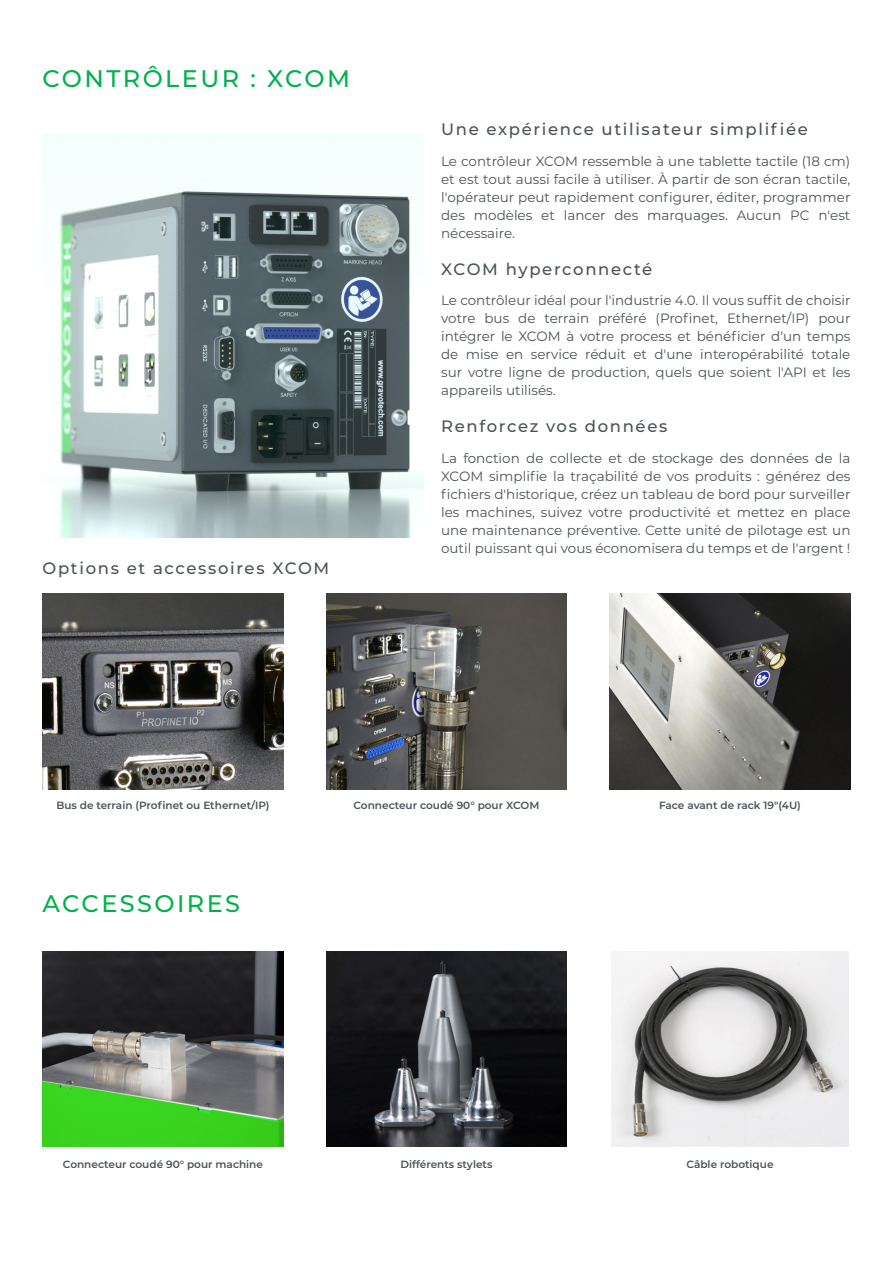
<style>
.page{position:relative;width:893px;height:1263px;background:#fff}
.page>*{position:absolute;margin:0;border:0;box-sizing:border-box;transform-origin:0 0}
.t1{font:500 24px "Montserrat";letter-spacing:.1em;color:#00b14c}
.t2{font:500 16.5px "Montserrat";letter-spacing:.1em;color:#4d5257}
.t3{font:13.5px/18px "Montserrat";color:#4d5257;text-align:justify}
.t4{font:600 10.5px "Montserrat";color:#4d5257}
</style>
<div class="page">
<img style="left:43px;top:594px;width:240px;height:195px">
<img style="left:326px;top:951px;width:241px;height:196px">
<img style="left:43px;top:951px;width:240px;height:196px">
<img style="left:612px;top:951px;width:236px;height:196px">
<img style="left:43px;top:135px;width:380px;height:402px">
<img style="left:326px;top:594px;width:241px;height:195px">
<img style="left:609px;top:594px;width:241px;height:195px">
<h1 class="t1" style="left:43px;top:62px;width:309px">CONTRÔLEUR : XCOM</h1>
<p class="t2" style="left:43px;top:556px;width:288px">Options et accessoires XCOM</p>
<p class="t2" style="left:441px;top:118px;width:368px">Une expérience utilisateur simplifiée</p>
<p class="t3" style="left:441px;top:152px;width:411px">Le contrôleur XCOM ressemble à une tablette tactile (18 cm) et est tout aussi facile à utiliser. À partir de son écran tactile, l'opérateur peut rapidement configurer, éditer, programmer des modèles et lancer des marquages. Aucun PC n'est nécessaire.</p>
<p class="t2" style="left:441px;top:257px;width:213px">XCOM hyperconnecté</p>
<p class="t3" style="left:441px;top:291px;width:411px">Le contrôleur idéal pour l'industrie 4.0. Il vous suffit de choisir votre bus de terrain préféré (Profinet, Ethernet/IP) pour intégrer le XCOM à votre process et bénéficier d'un temps de mise en service réduit et d'une interopérabilité totale sur votre ligne de production, quels que soient l'API et les appareils utilisés.</p>
<p class="t2" style="left:441px;top:415px;width:228px">Renforcez vos données</p>
<p class="t3" style="left:441px;top:449px;width:411px">La fonction de collecte et de stockage des données de la XCOM simplifie la traçabilité de vos produits : générez des fichiers d'historique, créez un tableau de bord pour surveiller les machines, suivez votre productivité et mettez en place une maintenance préventive. Cette unité de pilotage est un outil puissant qui vous économisera du temps et de l'argent !</p>
<p class="t4" style="left:56px;top:798px;width:215px">Bus de terrain (Profinet ou Ethernet/IP)</p>
<p class="t4" style="left:353px;top:798px;width:187px">Connecteur coudé 90° pour XCOM</p>
<p class="t4" style="left:659px;top:798px;width:143px">Face avant de rack 19"(4U)</p>
<h1 class="t1" style="left:43px;top:887px;width:199px">ACCESSOIRES</h1>
<p class="t4" style="left:63px;top:1156px;width:202px">Connecteur coudé 90° pour machine</p>
<p class="t4" style="left:400px;top:1156px;width:93px">Différents stylets</p>
<p class="t4" style="left:686px;top:1156px;width:89px">Câble robotique</p>
</div>
